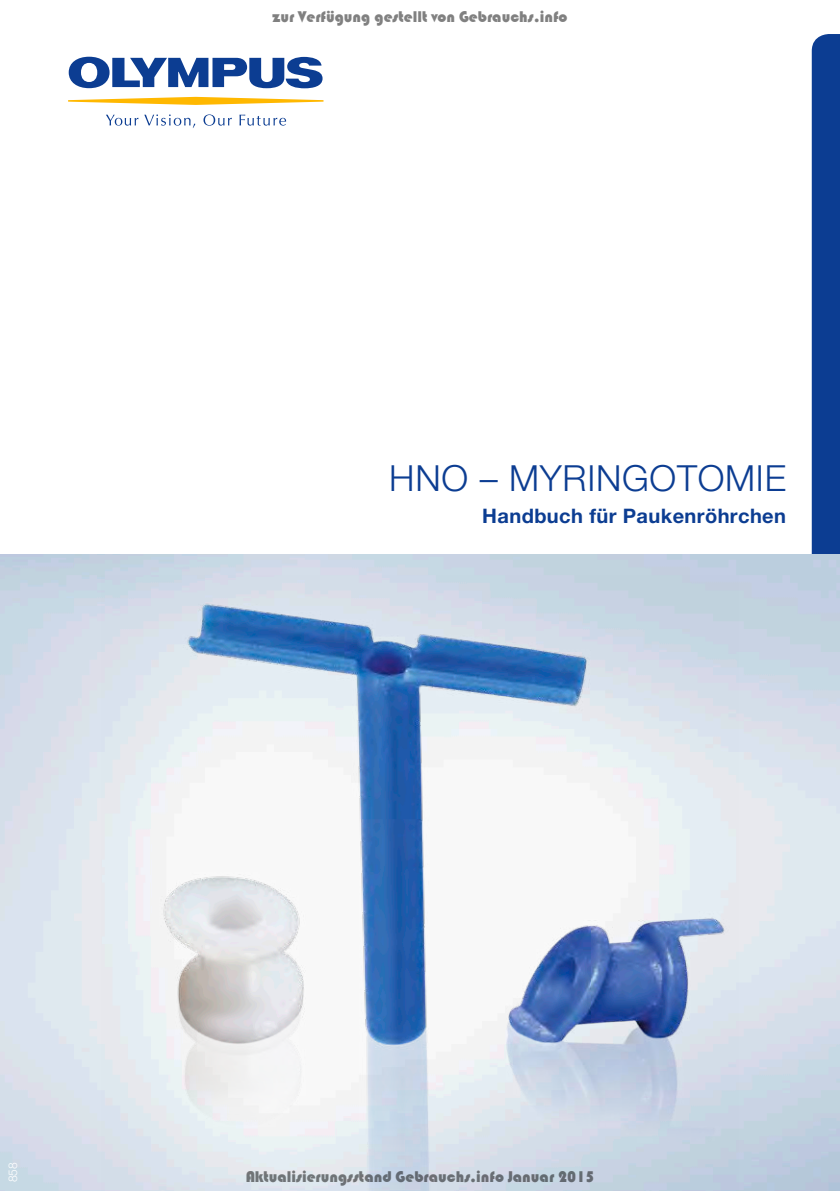
<style>
.page{position:relative;width:840px;height:1191px;background:#fff}
.page>*{position:absolute;margin:0;border:0;box-sizing:border-box;transform-origin:0 0}
.t1{font:300 36px "Helvetica Neue LT Pro";letter-spacing:.02em;color:#0c3d92}
.t2{font:700 20px "Helvetica Neue LT Pro";letter-spacing:.02em;color:#0c3d92}
.t3{font:16px "Bauhaus 93";color:rgb(0 0 0/.5)}
.t4{font:300 12px "Helvetica Neue LT Pro";color:#fff}
</style>
<div class="page">
<div style="left:811px;top:34px;width:28px;height:520px;background:#0c3d92"></div>
<svg style="left:69px;top:57px;width:253px;height:31px"></svg>
<svg style="left:68px;top:97px;width:255px;height:8px"></svg>
<svg style="left:106px;top:115px;width:32px;height:11px"></svg>
<svg style="left:144px;top:114px;width:51px;height:14px"></svg>
<svg style="left:203px;top:114px;width:29px;height:12px"></svg>
<svg style="left:239px;top:115px;width:47px;height:11px"></svg>
<img style="left:101px;top:576px;width:637px;height:615px">
<p class="t3" style="left:272px;top:7px;width:296px">zur Verfügung gestellt von Gebrauchs.info</p>
<h1 class="t1" style="left:389px;top:456px;width:398px">HNO – MYRINGOTOMIE</h1>
<p class="t2" style="left:482px;top:503px;width:305px">Handbuch für Paukenröhrchen</p>
<p class="t4" style="left:5px;top:1182px;width:22px;rotate:-90deg">858</p>
<p class="t3" style="left:245px;top:1167px;width:350px">Aktualisierungsstand Gebrauchs.info Januar 2015</p>
</div>
